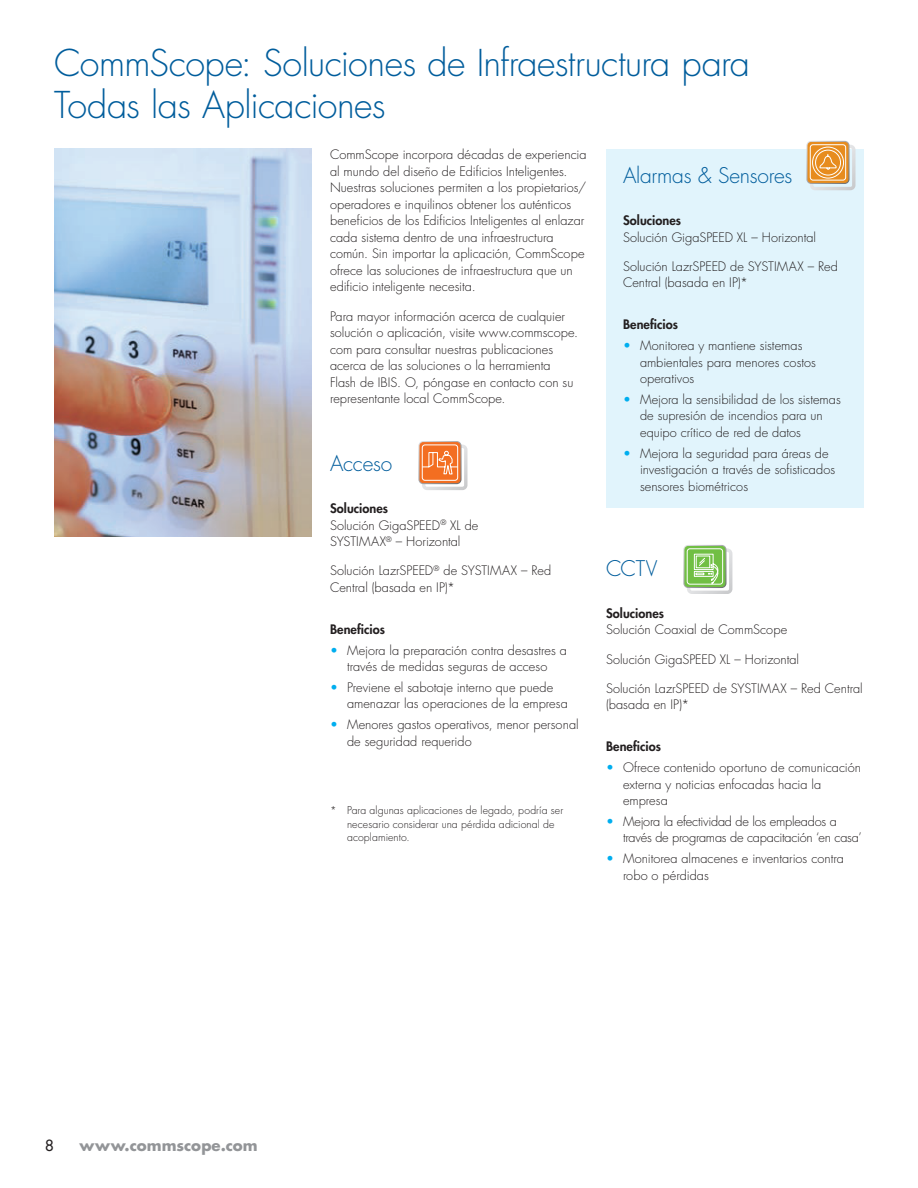
<style>
.page{position:relative;width:918px;height:1188px;background:#fff}
.page>*{position:absolute;margin:0;border:0;box-sizing:border-box;transform-origin:0 0}
.t1{font:300 36px/42px "Futura Std";letter-spacing:-.015em;color:#005d9c}
.t2{font:300 21px "Futura Std";letter-spacing:-.01em;color:#005d9c}
.t3{font:700 15px "Futura Std";letter-spacing:.005em;color:#939598}
.t4{font:500 15px "Futura Std";color:#231f20}
.t5{font:300 12.75px/16.5px "Futura Std";color:#231f20}
.t6{font:800 12.75px "Futura Std";letter-spacing:.005em;color:#231f20}
.t7{font:300 10.5px/13.5px "Futura Std";letter-spacing:.005em;color:#231f20}
.s1{color:#00aeef}
.s2{font-weight:800}
</style>
<div class="page">
<div style="left:606px;top:149px;width:258px;height:359px;background:#e1f4fc"></div>
<img style="left:54px;top:149px;width:258px;height:387px">
<svg style="left:683px;top:545px;width:49px;height:49px;background:#a8d191"></svg>
<svg style="left:806px;top:141px;width:49px;height:49px;background:#e3b479"></svg>
<div style="left:815px;top:150px;width:26px;height:25px;border:1px solid #fff;border-radius:50%"></div>
<svg style="left:418px;top:441px;width:50px;height:49px;background:#eca278"></svg>
<h1 class="t1" style="left:54px;top:43px;width:698px">CommScope: Soluciones de Infraestructura para<br>Todas las Aplicaciones</h1>
<p class="t5" style="left:330px;top:147px;width:258px">CommScope incorpora décadas de experiencia al mundo del diseño de Edificios Inteligentes.<br>Nuestras soluciones permiten a los propietarios/ operadores e inquilinos obtener los auténticos beneficios de los Edificios Inteligentes al enlazar cada sistema dentro de una infraestructura común. Sin importar la aplicación, CommScope ofrece las soluciones de infraestructura que un edificio inteligente necesita.</p>
<p class="t5" style="left:330px;top:308px;width:250px">Para mayor información acerca de cualquier solución o aplicación, visite www.commscope. com para consultar nuestras publicaciones acerca de las soluciones o la herramienta Flash de IBIS. O, póngase en contacto con su representante local CommScope.</p>
<h2 class="t2" style="left:623px;top:163px;width:171px">Alarmas &amp; Sensores</h2>
<p class="t6" style="left:623px;top:212px;width:60px">Soluciones</p>
<p class="t5" style="left:623px;top:229px;width:195px">Solución GigaSPEED XL – Horizontal</p>
<p class="t5" style="left:623px;top:258px;width:216px">Solución LazrSPEED de SYSTIMAX – Red<br>Central (basada en IP)*</p>
<p class="t6" style="left:623px;top:317px;width:56px">Beneficios</p>
<p class="t5" style="left:640px;top:338px;width:177px;text-indent:-17px"><span class="s1">•</span> Monitorea y mantiene sistemas ambientales para menores costos operativos</p>
<p class="t5" style="left:640px;top:391px;width:202px;text-indent:-17px"><span class="s1">•</span> Mejora la sensibilidad de los sistemas de supresión de incendios para un equipo crítico de red de datos</p>
<p class="t5" style="left:640px;top:445px;width:197px;text-indent:-17px"><span class="s1">•</span> Mejora la seguridad para áreas de investigación a través de sofisticados sensores biométricos</p>
<h2 class="t2" style="left:330px;top:451px;width:64px">Acceso</h2>
<p class="t5" style="left:330px;top:501px;width:150px"><span class="s2">Soluciones<br></span>Solución GigaSPEED<sup>®</sup> XL de<br>SYSTIMAX<sup>®</sup> – Horizontal</p>
<p class="t5" style="left:330px;top:563px;width:223px">Solución LazrSPEED<sup>®</sup> de SYSTIMAX – Red<br>Central (basada en IP)*</p>
<p class="t6" style="left:330px;top:621px;width:56px">Beneficios</p>
<p class="t5" style="left:330px;top:642px;width:239px;text-align:center"><span class="s1">•</span> Mejora la preparación contra desastres a través de medidas seguras de acceso</p>
<p class="t5" style="left:347px;top:679px;width:222px;text-indent:-17px"><span class="s1">•</span> Previene el sabotaje interno que puede amenazar las operaciones de la empresa</p>
<p class="t5" style="left:347px;top:717px;width:233px;text-indent:-17px"><span class="s1">•</span> Menores gastos operativos, menor personal de seguridad requerido</p>
<h2 class="t2" style="left:606px;top:555px;width:53px">CCTV</h2>
<p class="t6" style="left:606px;top:605px;width:60px">Soluciones</p>
<p class="t5" style="left:606px;top:622px;width:183px">Solución Coaxial de CommScope</p>
<p class="t5" style="left:606px;top:651px;width:195px">Solución GigaSPEED XL – Horizontal</p>
<p class="t5" style="left:606px;top:680px;width:258px">Solución LazrSPEED de SYSTIMAX – Red Central (basada en IP)*</p>
<p class="t6" style="left:606px;top:739px;width:56px">Beneficios</p>
<p class="t5" style="left:623px;top:760px;width:240px;text-indent:-17px"><span class="s1">•</span> Ofrece contenido oportuno de comunicación externa y noticias enfocadas hacia la empresa</p>
<p class="t5" style="left:623px;top:813px;width:240px;text-indent:-17px"><span class="s1">•</span> Mejora la efectividad de los empleados a través de programas de capacitación ‘en casa’</p>
<p class="t5" style="left:623px;top:851px;width:222px;text-indent:-17px"><span class="s1">•</span> Monitorea almacenes e inventarios contra robo o pérdidas</p>
<p class="t7" style="left:347px;top:804px;width:218px;text-indent:-17px">* Para algunas aplicaciones de legado, podría ser necesario considerar una pérdida adicional de acoplamiento.</p>
<p class="t4" style="left:45px;top:1136px;width:10px">8</p>
<p class="t3" style="left:80px;top:1135px;width:180px">www.commscope.com</p>
</div>
